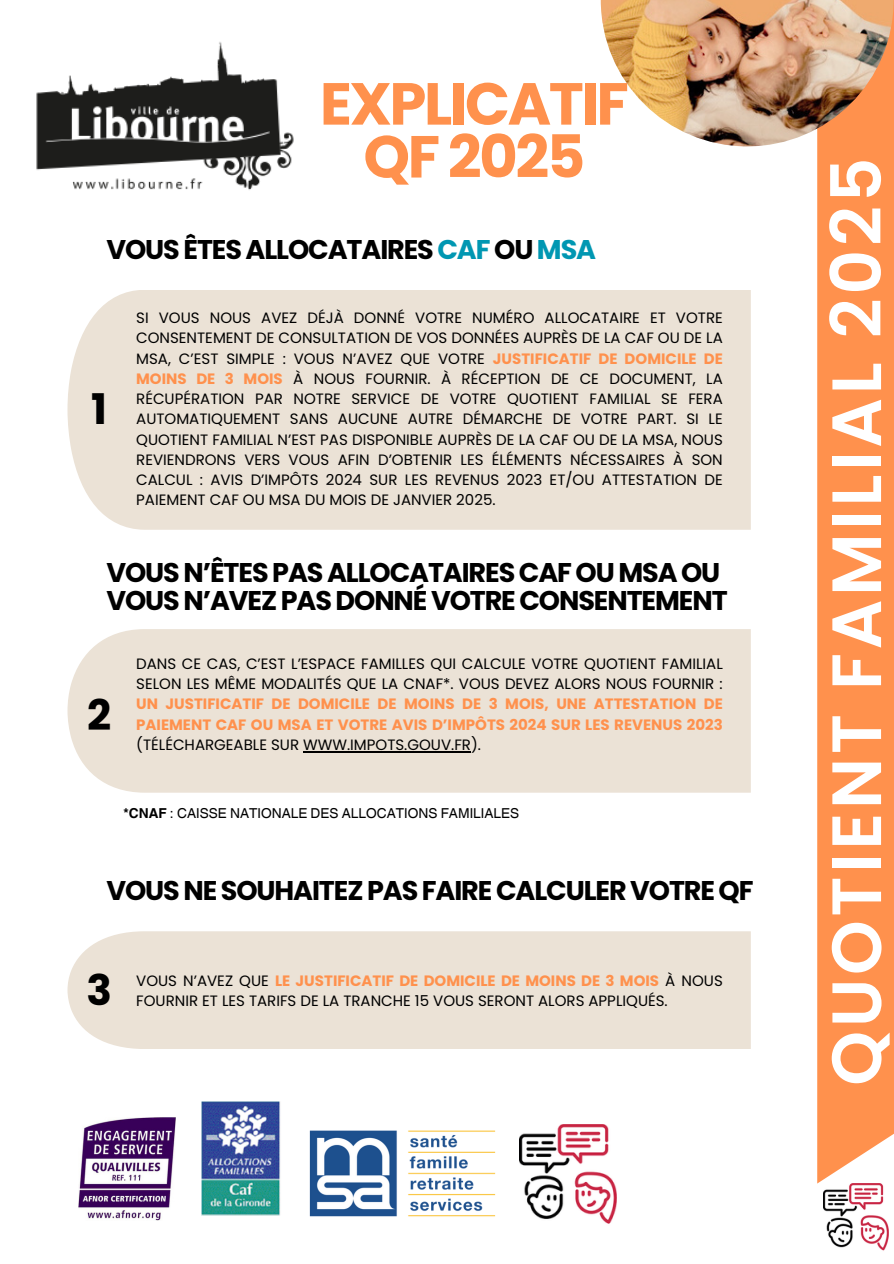
<style>
.page{position:relative;width:894px;height:1264px;background:#fff}
.page>*{position:absolute;margin:0;border:0;box-sizing:border-box;transform-origin:0 0}
.t1{font:600 69.6px "Poppins";letter-spacing:.055em;color:#fff}
.t2{font:700 59.25px/52.8px "Poppins";letter-spacing:-.04em;color:#ff914d;text-align:center}
.t3{font:700 42.15px "Poppins";color:#000}
.t4{font:700 27px/28.2px "Poppins";letter-spacing:-.04em;color:#000}
.t5{font:15px/20.2px "Poppins";color:#000;text-align:justify}
.t6{font:700 15px "Poppins";color:#ff914d}
.t7{font:13.65px "Helvetica World";color:#000}
.s1{color:#0097b2}
.s2{font-weight:700;color:#ff914d}
.s3{font-weight:700}
.s4{font-weight:400;color:#000}
</style>
<div class="page">
<img style="left:823px;top:1183px;width:65px;height:68px">
<img style="left:36px;top:42px;width:258px;height:148px">
<div style="left:817px;top:0;width:76px;height:1183px;background:#ff914d"></div>
<img style="left:600px;top:0;width:293px;height:146px">
<div style="left:67px;top:290px;width:683px;height:240px;background:#ebe2d6"></div>
<div style="left:67px;top:629px;width:683px;height:163px;background:#ebe2d6"></div>
<div style="left:67px;top:931px;width:683px;height:118px;background:#ebe2d6"></div>
<img style="left:202px;top:1101px;width:79px;height:115px">
<img style="left:309px;top:1130px;width:187px;height:87px">
<img style="left:79px;top:1117px;width:97px;height:103px">
<hr style="left:303px;top:751px;width:168px;height:1px;background:#000">
<img style="left:519px;top:1124px;width:97px;height:100px">
<p class="t2" style="left:320px;top:77px;width:310px">EXPLICATIF<br>QF 2025</p>
<p class="t4" style="left:106px;top:235px;width:491px">VOUS ÊTES ALLOCATAIRES <span class="s1">CAF</span> OU <span class="s1">MSA</span></p>
<p class="t3" style="left:91px;top:380px;width:17px">1</p>
<p class="t5" style="left:136px;top:308px;width:588px">SI VOUS NOUS AVEZ DÉJÀ DONNÉ VOTRE NUMÉRO ALLOCATAIRE ET VOTRE CONSENTEMENT DE CONSULTATION DE VOS DONNÉES AUPRÈS DE LA CAF OU DE LA MSA, C’EST SIMPLE : VOUS N’AVEZ QUE VOTRE <span class="s2">JUSTIFICATIF DE DOMICILE DE MOINS DE 3 MOIS</span> À NOUS FOURNIR. À RÉCEPTION DE CE DOCUMENT, LA RÉCUPÉRATION PAR NOTRE SERVICE DE VOTRE QUOTIENT FAMILIAL SE FERA AUTOMATIQUEMENT SANS AUCUNE AUTRE DÉMARCHE DE VOTRE PART. SI LE QUOTIENT FAMILIAL N’EST PAS DISPONIBLE AUPRÈS DE LA CAF OU DE LA MSA, NOUS REVIENDRONS VERS VOUS AFIN D’OBTENIR LES ÉLÉMENTS NÉCESSAIRES À SON CALCUL : AVIS D’IMPÔTS 2024 SUR LES REVENUS 2023 ET/OU ATTESTATION DE PAIEMENT CAF OU MSA DU MOIS DE JANVIER 2025.</p>
<h3 class="t4" style="left:106px;top:558px;width:622px">VOUS N’ÊTES PAS ALLOCATAIRES CAF OU MSA OU<br>VOUS N’AVEZ PAS DONNÉ VOTRE CONSENTEMENT</h3>
<p class="t3" style="left:87px;top:685px;width:26px">2</p>
<p class="t5" style="left:136px;top:653px;width:588px">DANS CE CAS, C’EST L’ESPACE FAMILLES QUI CALCULE VOTRE QUOTIENT FAMILIAL SELON LES MÊME MODALITÉS QUE LA CNAF*. VOUS DEVEZ ALORS NOUS FOURNIR :<br><span class="s2">UN JUSTIFICATIF DE DOMICILE DE MOINS DE 3 MOIS, UNE ATTESTATION DE PAIEMENT CAF OU MSA ET VOTRE AVIS D’IMPÔTS 2024 SUR LES REVENUS 2023 </span>(TÉLÉCHARGEABLE SUR WWW.IMPOTS.GOUV.FR).</p>
<p class="t7" style="left:123px;top:805px;width:397px"><span class="s3">*CNAF</span> : CAISSE NATIONALE DES ALLOCATIONS FAMILIALES</p>
<p class="t4" style="left:106px;top:876px;width:648px">VOUS NE SOUHAITEZ PAS FAIRE CALCULER VOTRE QF</p>
<p class="t3" style="left:86px;top:960px;width:27px">3</p>
<p class="t6" style="left:136px;top:970px;width:588px"><span class="s4">VOUS N’AVEZ QUE</span> LE JUSTIFICATIF DE DOMICILE DE MOINS DE 3 MOIS <span class="s4">À NOUS</span></p>
<p class="t5" style="left:136px;top:990px;width:533px">FOURNIR ET LES TARIFS DE LA TRANCHE 15 VOUS SERONT ALORS APPLIQUÉS.</p>
<h2 class="t1" style="left:807px;top:1085px;width:929px;rotate:-90deg">QUOTIENT FAMILIAL 2025</h2>
</div>
